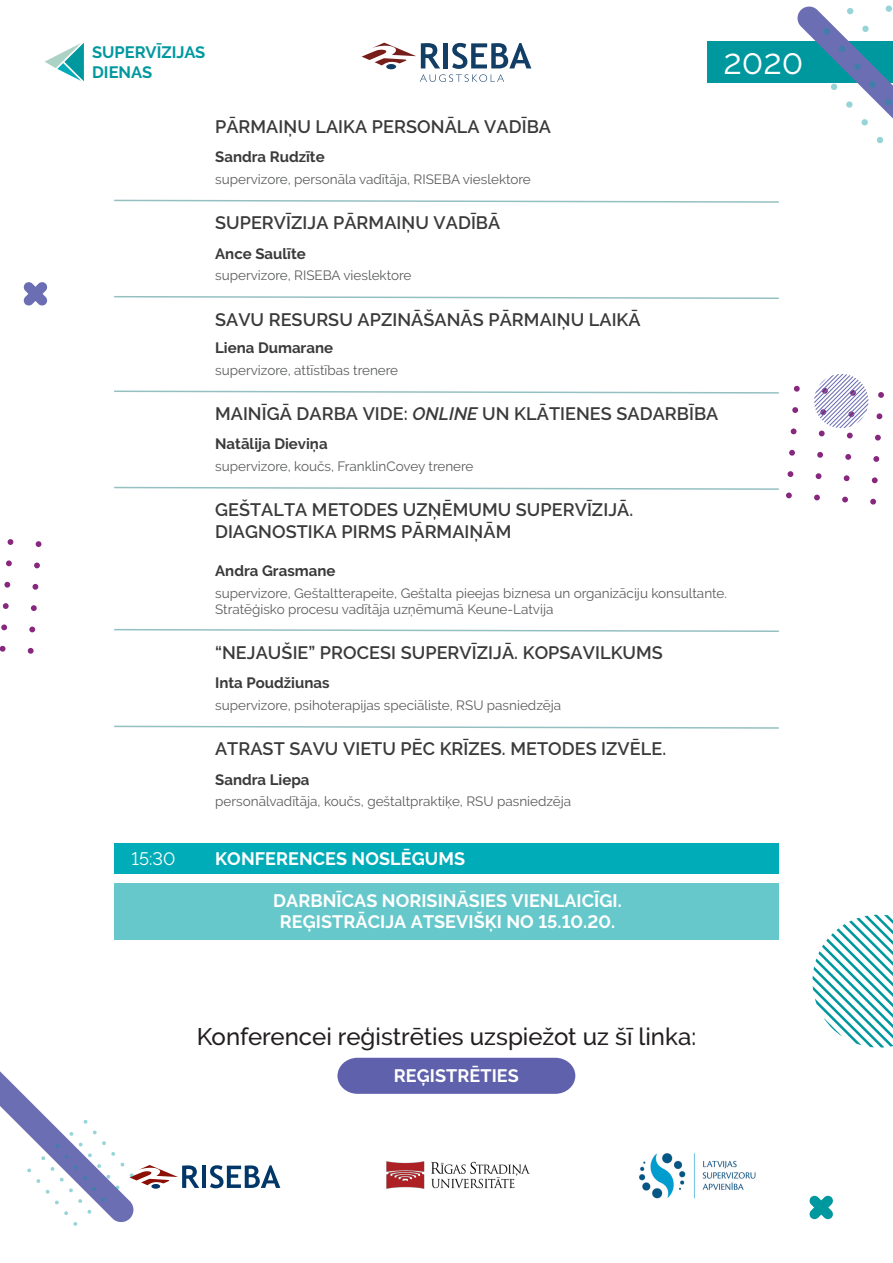
<style>
.page{position:relative;width:893px;height:1263px;background:#fff}
.page>*{position:absolute;margin:0;border:0;box-sizing:border-box;transform-origin:0 0}
.t1{font:35.25px "Raleway";color:#fff}
.t2{font:500 24px "Raleway";color:#231f20}
.t3{font:600 18px/21.6px "Raleway";letter-spacing:.005em;color:#3a3a3a}
.t4{font:700 18px/21.6px "Raleway";letter-spacing:.005em;color:#fff;text-align:center}
.t5{font:18px "Raleway";color:#fff}
.t6{font:700 16.5px/19.8px "Raleway";color:#00989f}
.t7{font:700 15px "Raleway";color:#3a3a3a}
.t8{font:13.5px/16.2px "Raleway";color:#5b5c5c}
.s1{font-style:italic}
</style>
<div class="page">
<div style="left:708px;top:42px;width:185px;height:41px;background:#00989f"></div>
<svg style="left:45px;top:43px;width:39px;height:38px"></svg>
<svg style="left:362px;top:43px;width:169px;height:39px"></svg>
<svg style="left:114px;top:199px;width:665px;height:4px"></svg>
<svg style="left:114px;top:296px;width:665px;height:3px"></svg>
<svg style="left:114px;top:390px;width:665px;height:4px"></svg>
<svg style="left:114px;top:486px;width:665px;height:4px"></svg>
<svg style="left:114px;top:629px;width:665px;height:3px"></svg>
<svg style="left:114px;top:725px;width:665px;height:4px"></svg>
<div style="left:114px;top:844px;width:664px;height:30px;background:#00acb8"></div>
<hr style="left:202px;top:1165px;width:4px;height:23px;background:#003768">
<svg style="left:210px;top:1165px;width:70px;height:23px"></svg>
<img style="left:386px;top:1162px;width:144px;height:27px">
<img style="left:639px;top:1153px;width:117px;height:46px">
<div style="left:337px;top:1058px;width:238px;height:36px;background:#5f61ac"></div>
<svg style="left:796px;top:5px;width:97px;height:139px"></svg>
<svg style="left:794px;top:386px;width:6px;height:6px"></svg>
<svg style="left:878px;top:392px;width:6px;height:6px"></svg>
<svg style="left:792px;top:407px;width:6px;height:6px"></svg>
<svg style="left:876px;top:413px;width:6px;height:6px"></svg>
<svg style="left:791px;top:428px;width:6px;height:6px"></svg>
<div style="left:847px;top:432px;width:6px;height:7px;background:#87277e;border-radius:50%"></div>
<svg style="left:875px;top:435px;width:6px;height:6px"></svg>
<svg style="left:789px;top:450px;width:6px;height:6px"></svg>
<svg style="left:817px;top:452px;width:6px;height:6px"></svg>
<svg style="left:845px;top:454px;width:6px;height:6px"></svg>
<svg style="left:873px;top:456px;width:6px;height:6px"></svg>
<svg style="left:787px;top:471px;width:6px;height:6px"></svg>
<svg style="left:815px;top:473px;width:7px;height:6px"></svg>
<svg style="left:844px;top:475px;width:6px;height:6px"></svg>
<svg style="left:872px;top:477px;width:6px;height:6px"></svg>
<svg style="left:786px;top:492px;width:6px;height:6px"></svg>
<svg style="left:814px;top:494px;width:6px;height:6px"></svg>
<svg style="left:842px;top:497px;width:6px;height:6px"></svg>
<svg style="left:870px;top:499px;width:6px;height:6px"></svg>
<svg style="left:814px;top:374px;width:54px;height:62px"></svg>
<svg style="left:7px;top:539px;width:7px;height:6px"></svg>
<svg style="left:36px;top:541px;width:6px;height:6px"></svg>
<svg style="left:6px;top:560px;width:6px;height:6px"></svg>
<svg style="left:34px;top:562px;width:6px;height:6px"></svg>
<svg style="left:4px;top:582px;width:6px;height:6px"></svg>
<svg style="left:32px;top:584px;width:6px;height:6px"></svg>
<svg style="left:3px;top:603px;width:6px;height:6px"></svg>
<svg style="left:31px;top:605px;width:6px;height:6px"></svg>
<svg style="left:1px;top:624px;width:6px;height:6px"></svg>
<svg style="left:29px;top:626px;width:6px;height:6px"></svg>
<svg style="left:0;top:646px;width:6px;height:6px"></svg>
<svg style="left:28px;top:648px;width:6px;height:6px"></svg>
<svg style="left:812px;top:915px;width:81px;height:132px"></svg>
<svg style="left:0;top:1071px;width:199px;height:155px"></svg>
<svg style="left:23px;top:282px;width:25px;height:24px"></svg>
<svg style="left:809px;top:1195px;width:24px;height:25px"></svg>
<div style="left:114px;top:883px;width:665px;height:57px;background:#66c8cb"></div>
<p class="t6" style="left:92px;top:42px;width:115px">SUPERVĪZIJAS<br>DIENAS</p>
<h1 class="t1" style="left:723px;top:41px;width:81px">2020</h1>
<h3 class="t3" style="left:215px;top:115px;width:337px">PĀRMAIŅU LAIKA PERSONĀLA VADĪBA</h3>
<p class="t7" style="left:215px;top:148px;width:111px">Sandra Rudzīte</p>
<p class="t8" style="left:215px;top:171px;width:317px">supervizore, personāla vadītāja, RISEBA vieslektore</p>
<h3 class="t3" style="left:215px;top:212px;width:287px">SUPERVĪZIJA PĀRMAIŅU VADĪBĀ</h3>
<p class="t7" style="left:215px;top:245px;width:92px">Ance Saulīte</p>
<p class="t8" style="left:215px;top:267px;width:198px">supervizore, RISEBA vieslektore</p>
<h3 class="t3" style="left:215px;top:308px;width:427px">SAVU RESURSU APZINĀŠANĀS PĀRMAIŅU LAIKĀ</h3>
<p class="t7" style="left:215px;top:339px;width:119px">Liena Dumarane</p>
<p class="t8" style="left:215px;top:362px;width:184px">supervizore, attīstības trenere</p>
<h3 class="t3" style="left:215px;top:403px;width:505px">MAINĪGĀ DARBA VIDE: <span class="s1">ONLINE</span> UN KLĀTIENES SADARBĪBA</h3>
<p class="t7" style="left:215px;top:436px;width:114px">Natālija Dieviņa</p>
<p class="t8" style="left:215px;top:458px;width:260px">supervizore, koučs, FranklinCovey trenere</p>
<h3 class="t3" style="left:215px;top:499px;width:420px">GEŠTALTA METODES UZŅĒMUMU SUPERVĪZIJĀ.<br>DIAGNOSTIKA PIRMS PĀRMAIŅĀM</h3>
<p class="t7" style="left:215px;top:562px;width:122px">Andra Grasmane</p>
<p class="t8" style="left:215px;top:585px;width:513px">supervizore, Geštaltterapeite, Geštalta pieejas biznesa un organizāciju konsultante.<br>Stratēģisko procesu vadītāja uzņēmumā Keune-Latvija</p>
<h3 class="t3" style="left:215px;top:641px;width:449px">“NEJAUŠIE” PROCESI SUPERVĪZIJĀ. KOPSAVILKUMS</h3>
<p class="t7" style="left:215px;top:674px;width:116px">Inta Poudžiunas</p>
<p class="t8" style="left:215px;top:697px;width:347px">supervizore, psihoterapijas speciāliste, RSU pasniedzēja</p>
<h3 class="t3" style="left:215px;top:738px;width:453px">ATRAST SAVU VIETU PĒC KRĪZES. METODES IZVĒLE.</h3>
<p class="t7" style="left:215px;top:771px;width:96px">Sandra Liepa</p>
<p class="t8" style="left:215px;top:793px;width:358px">personālvadītāja, koučs, geštaltpraktiķe, RSU pasniedzēja</p>
<h3 class="t5" style="left:132px;top:848px;width:45px">15:30</h3>
<h3 class="t4" style="left:215px;top:848px;width:251px">KONFERENCES NOSLĒGUMS</h3>
<h3 class="t4" style="left:273px;top:889px;width:350px">DARBNĪCAS NORISINĀSIES VIENLAICĪGI.<br>REĢISTRĀCIJA ATSEVIŠĶI NO 15.10.20.</h3>
<h2 class="t2" style="left:197px;top:1022px;width:501px">Konferencei reģistrēties uzspiežot uz šī linka:</h2>
<h3 class="t4" style="left:394px;top:1065px;width:126px">REĢISTRĒTIES</h3>
</div>
